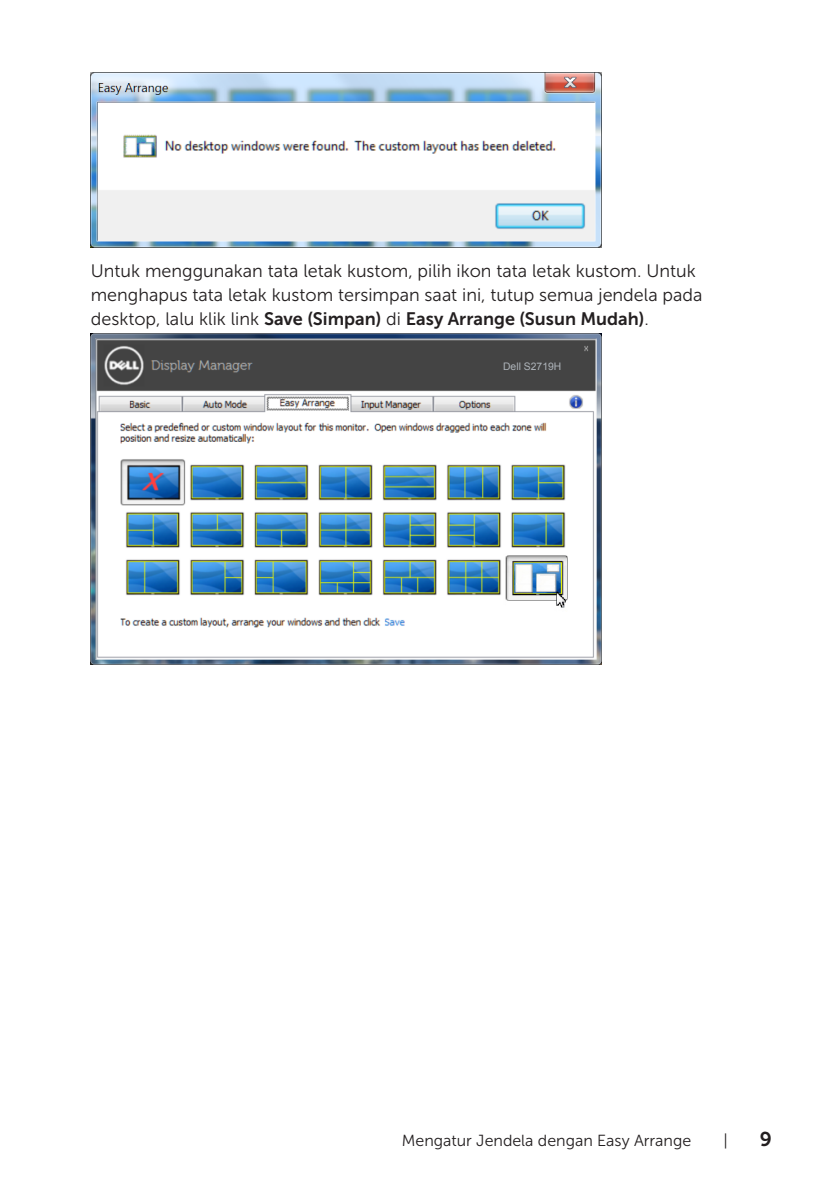
<style>
.page{position:relative;width:840px;height:1191px;background:#fff}
.page>*{position:absolute;margin:0;border:0;box-sizing:border-box;transform-origin:0 0}
.t1{font:20px "Museo Sans For Dell 700";color:#231f20}
.Paragraph{font:18px/24px "Museo Sans For Dell 300";color:#231f20}
.t2{font:16px "Museo Sans For Dell 300";color:#231f20}
.t3{font:10.4px "Arial";color:#aeb4ba}
.s1{font-family:"Museo Sans For Dell 700"}
</style>
<div class="page">
<img style="left:91px;top:72px;width:510px;height:175px">
<img style="left:91px;top:334px;width:510px;height:330px">
<div style="left:500px;top:359px;width:89px;height:15px;background:#444"></div>
<p class="Paragraph" style="left:91px;top:259px;width:613px">Untuk menggunakan tata letak kustom, pilih ikon tata letak kustom. Untuk menghapus tata letak kustom tersimpan saat ini, tutup semua jendela pada desktop, lalu klik link <span class="s1">Save (Simpan)</span> di <span class="s1">Easy Arrange (Susun Mudah)</span>.</p>
<p class="t3" style="left:503px;top:359px;width:60px">Dell S2719H</p>
<p class="t2" style="left:401px;top:1131px;width:291px">Mengatur Jendela dengan Easy Arrange</p>
<p class="t2" style="left:723px;top:1131px;width:6px">|</p>
<p class="t1" style="left:759px;top:1127px;width:14px">9</p>
</div>
